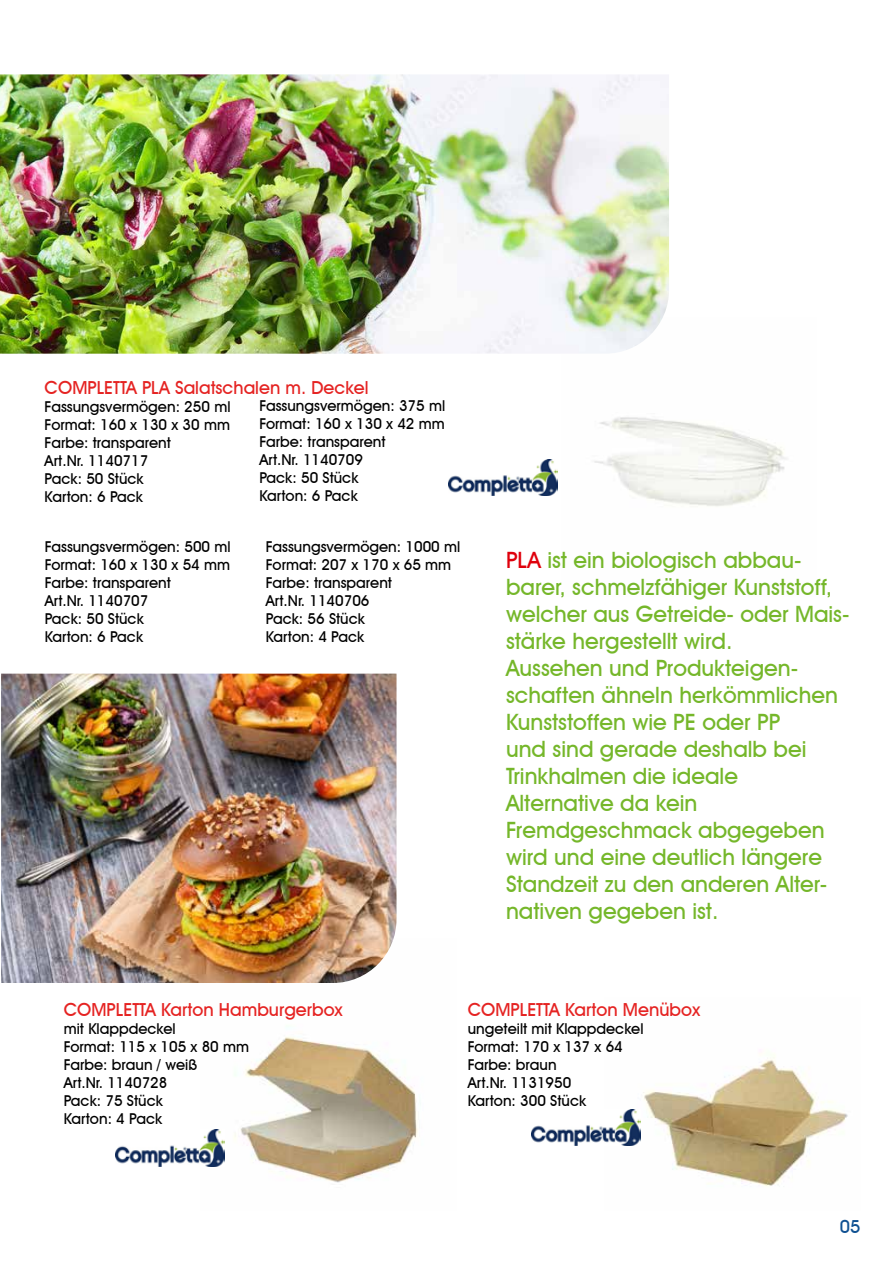
<style>
.page{position:relative;width:893px;height:1263px;background:#fff}
.page>*{position:absolute;margin:0;border:0;box-sizing:border-box;transform-origin:0 0}
.t1{font:500 22.5px/27px "Avant Garde IT Cby BT";color:#75b72a}
.t2{font:500 18px "Avant Garde IT Cby BT";color:#e52322}
.t3{font:500 18px "Avant Garde IT Cby BT";color:#105192}
.t4{font:500 15px/18px "Avant Garde IT Cby BT";color:#000}
.s1{color:#df010c}
</style>
<div class="page">
<img style="left:640px;top:1054px;width:208px;height:132px">
<img style="left:206px;top:1037px;width:212px;height:146px">
<img style="left:594px;top:417px;width:193px;height:90px">
<img style="left:0;top:74px;width:669px;height:280px">
<img style="left:1px;top:674px;width:395px;height:309px">
<img style="left:448px;top:459px;width:109px;height:37px">
<img style="left:116px;top:1129px;width:109px;height:37px">
<img style="left:531px;top:1109px;width:109px;height:37px">
<p class="t2" style="left:45px;top:377px;width:325px">COMPLETTA PLA Salatschalen m. Deckel</p>
<p class="t4" style="left:45px;top:397px;width:187px">Fassungsvermögen: 250 ml<br>Format: 160 x 130 x 30 mm<br>Farbe: transparent<br>Art.Nr. 1140717<br>Pack: 50 Stück<br>Karton: 6 Pack</p>
<p class="t4" style="left:45px;top:538px;width:187px">Fassungsvermögen: 500 ml<br>Format: 160 x 130 x 54 mm<br>Farbe: transparent<br>Art.Nr. 1140707<br>Pack: 50 Stück<br>Karton: 6 Pack</p>
<p class="t4" style="left:259px;top:396px;width:187px">Fassungsvermögen: 375 ml<br>Format: 160 x 130 x 42 mm<br>Farbe: transparent<br>Art.Nr. 1140709<br>Pack: 50 Stück<br>Karton: 6 Pack</p>
<p class="t4" style="left:266px;top:538px;width:196px">Fassungsvermögen: 1000 ml<br>Format: 207 x 170 x 65 mm<br>Farbe: transparent<br>Art.Nr. 1140706<br>Pack: 56 Stück<br>Karton: 4 Pack</p>
<p class="t1" style="left:506px;top:546px;width:345px"><span class="s1">PLA</span> ist ein biologisch abbau&shy;barer, schmelzfähiger Kunststoff, welcher aus Getreide- oder Mais&shy;stärke hergestellt wird.<br>Aussehen und Produkteigen&shy;schaften ähneln herkömmlichen<br>Kunststoffen wie PE oder PP<br>und sind gerade deshalb bei<br>Trinkhalmen die ideale<br>Alternative da kein<br>Fremdgeschmack abgegeben wird und eine deutlich längere<br>Standzeit zu den anderen Alter&shy;nativen gegeben ist.</p>
<p class="t2" style="left:64px;top:998px;width:280px">COMPLETTA Karton Hamburgerbox</p>
<p class="t4" style="left:64px;top:1019px;width:187px">mit Klappdeckel<br>Format: 115 x 105 x 80 mm<br>Farbe: braun / weiß<br>Art.Nr. 1140728<br>Pack: 75 Stück<br>Karton: 4 Pack</p>
<p class="t2" style="left:468px;top:999px;width:234px">COMPLETTA Karton Menübox</p>
<p class="t4" style="left:468px;top:1019px;width:177px">ungeteilt mit Klappdeckel<br>Format: 170 x 137 x 64<br>Farbe: braun<br>Art.Nr. 1131950<br>Karton: 300 Stück</p>
<p class="t3" style="left:840px;top:1216px;width:22px">05</p>
</div>
